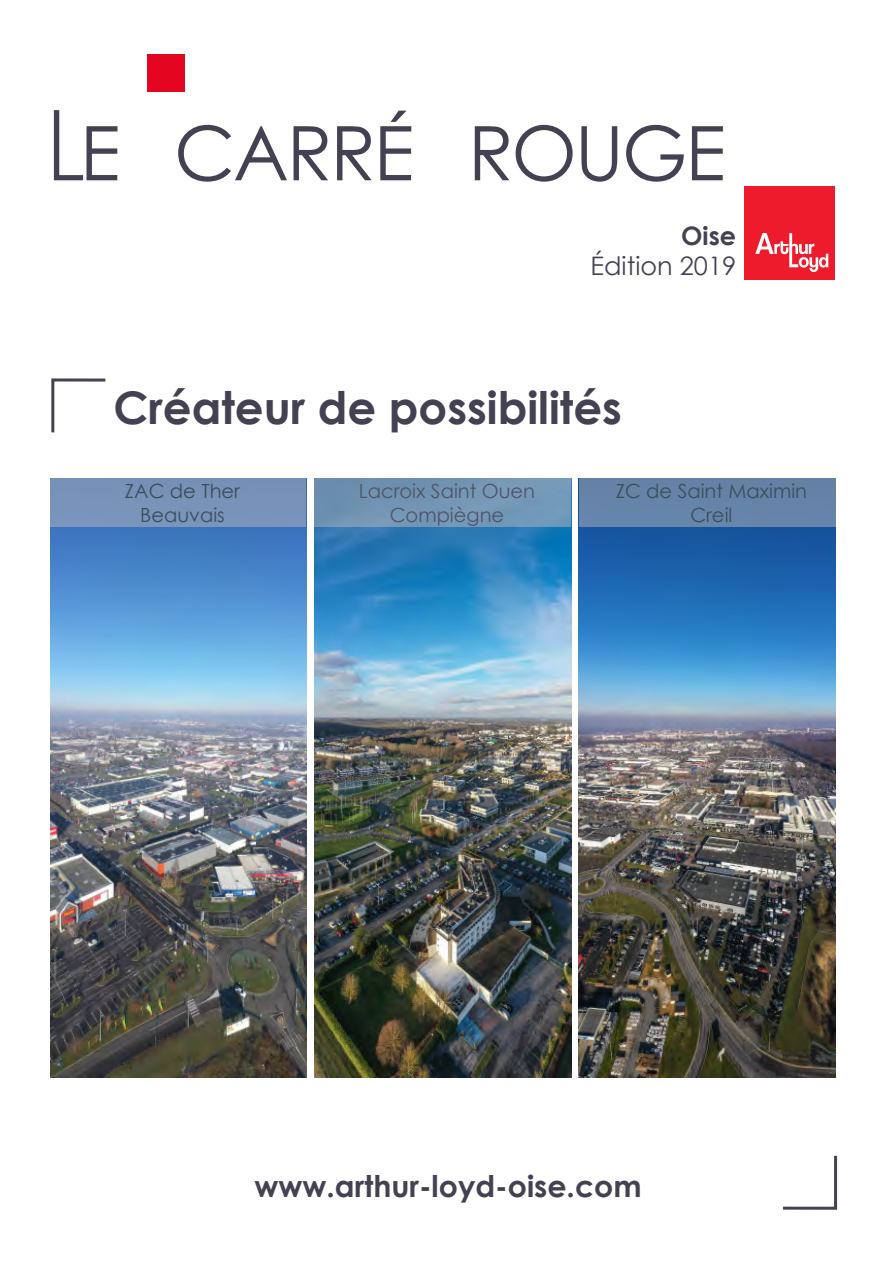
<style>
.page{position:relative;width:893px;height:1263px;background:#fff}
.page>*{position:absolute;margin:0;border:0;box-sizing:border-box;transform-origin:0 0}
.contenu_bloc{font:700 45px "Century Gothic";color:#444153}
.contenu_bloc-2{font:700 30px "Century Gothic";color:#444153}
.contenu_bloc-3{font:25.5px "Century Gothic";color:#444153}
.contenu_bloc-4{font:700 25.5px "Century Gothic";color:#444153}
.contenu_bloc-5{font:19.5px "Century Gothic";color:#3b4e5b}
.contenu_bloc-6{font:19.5px "Century Gothic";color:#515466}
</style>
<div class="page">
<svg style="left:54px;top:110px;width:64px;height:70px"></svg>
<svg style="left:178px;top:125px;width:109px;height:57px"></svg>
<svg style="left:294px;top:126px;width:34px;height:54px"></svg>
<svg style="left:337px;top:126px;width:35px;height:54px"></svg>
<svg style="left:380px;top:111px;width:31px;height:69px"></svg>
<svg style="left:475px;top:126px;width:34px;height:54px"></svg>
<svg style="left:516px;top:125px;width:57px;height:57px"></svg>
<svg style="left:581px;top:126px;width:36px;height:56px"></svg>
<svg style="left:626px;top:125px;width:58px;height:57px"></svg>
<svg style="left:692px;top:126px;width:31px;height:54px"></svg>
<div style="left:147px;top:54px;width:38px;height:38px;background:#e40521"></div>
<div style="left:744px;top:186px;width:91px;height:94px;background:#ee1b2d"></div>
<svg style="left:755px;top:233px;width:73px;height:39px"></svg>
<svg style="left:783px;top:1155px;width:55px;height:55px"></svg>
<svg style="left:51px;top:378px;width:55px;height:55px"></svg>
<img style="left:314px;top:527px;width:257px;height:551px">
<div style="left:314px;top:478px;width:257px;height:49px;background:#7297b5"></div>
<img style="left:51px;top:527px;width:255px;height:551px">
<div style="left:50px;top:478px;width:256px;height:49px;background:#7892b9"></div>
<img style="left:579px;top:527px;width:256px;height:551px">
<div style="left:579px;top:478px;width:256px;height:49px;background:#6683a8"></div>
<p class="contenu_bloc-4" style="left:681px;top:220px;width:57px">Oise</p>
<p class="contenu_bloc-3" style="left:590px;top:250px;width:147px">Édition 2019</p>
<p class="contenu_bloc" style="left:113px;top:380px;width:510px">Créateur de possibilités</p>
<p class="contenu_bloc-5" style="left:125px;top:479px;width:117px">ZAC de Ther</p>
<p class="contenu_bloc-5" style="left:140px;top:503px;width:86px">Beauvais</p>
<p class="contenu_bloc-6" style="left:359px;top:479px;width:178px">Lacroix Saint Ouen</p>
<p class="contenu_bloc-6" style="left:390px;top:503px;width:116px">Compiègne</p>
<p class="contenu_bloc-5" style="left:616px;top:479px;width:193px">ZC de Saint Maximin</p>
<p class="contenu_bloc-5" style="left:690px;top:503px;width:44px">Creil</p>
<p class="contenu_bloc-2" style="left:255px;top:1167px;width:388px">www.arthur-loyd-oise.com</p>
</div>
